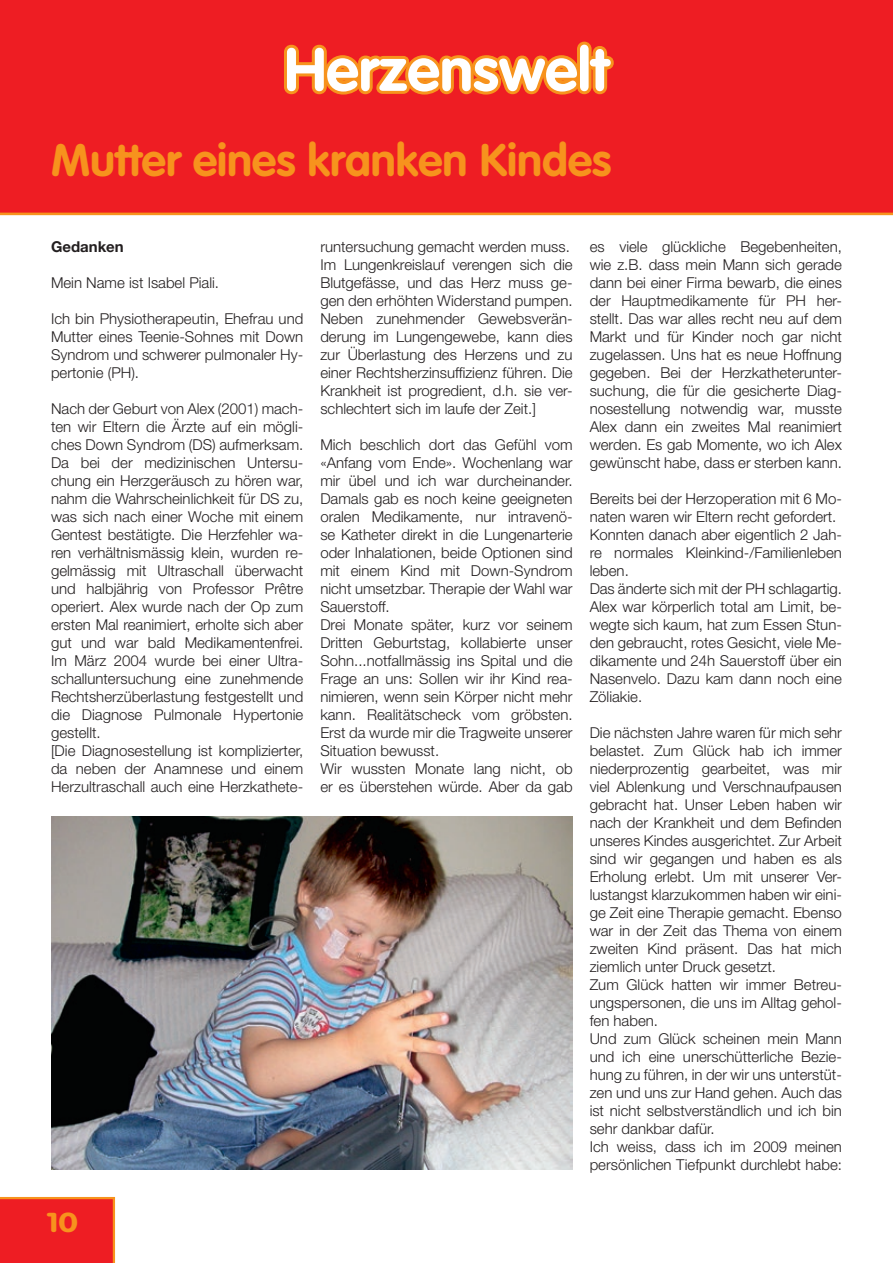
<style>
.page{position:relative;width:893px;height:1263px;background:#fff}
.page>*{position:absolute;margin:0;border:0;box-sizing:border-box;transform-origin:0 0}
.t1{font:700 60px "VAG Rounded Std";color:#fff}
.t2{font:700 45px "VAG Rounded Std";color:#f7931d}
.t3{font:700 27px "VAG Rounded Std";color:#f7931d;scale:1.26 1}
.t4{font:300 15px/18px "Helvetica Neue LT Std";color:#231f20}
.t5{font:700 15px "Helvetica Neue LT Std";color:#231f20}
</style>
<div class="page">
<div style="left:0;top:0;width:893px;height:213px;background:#ee1d23"></div>
<svg style="left:0;top:1197px;width:115px;height:66px;background:#ee2322"></svg>
<hr style="left:0;top:213px;width:893px;height:2px;background:#f7931d">
<svg style="left:284px;top:41px;width:330px;height:54px"></svg>
<img style="left:51px;top:817px;width:522px;height:352px">
<h1 class="t1" style="left:284px;top:35px;width:326px">Herzenswelt</h1>
<h2 class="t2" style="left:51px;top:133px;width:562px">Mutter eines kranken Kindes</h2>
<p class="t5" style="left:51px;top:237px;width:74px">Gedanken</p>
<p class="t4" style="left:51px;top:273px;width:170px">Mein Name ist Isabel Piali.</p>
<p class="t4" style="left:51px;top:309px;width:254px;text-align:justify">Ich bin Physiotherapeutin, Ehefrau und Mutter eines Teenie-Sohnes mit Down Syndrom und schwerer pulmonaler Hy&shy;pertonie (PH).</p>
<p class="t4" style="left:51px;top:399px;width:254px">Nach der Geburt von Alex (2001) mach&shy;ten wir Eltern die Ärzte auf ein mögli&shy;ches Down Syndrom (DS) aufmerksam.<br>Da bei der medizinischen Untersu&shy;chung ein Herzgeräusch zu hören war, nahm die Wahrscheinlichkeit für DS zu, was sich nach einer Woche mit einem Gentest bestätigte. Die Herzfehler wa&shy;ren verhältnismässig klein, wurden re&shy;gelmässig mit Ultraschall überwacht und halbjährig von Professor Prêtre operiert. Alex wurde nach der Op zum ersten Mal reanimiert, erholte sich aber gut und war bald Medikamentenfrei.<br>Im März 2004 wurde bei einer Ultra&shy;schalluntersuchung eine zunehmende Rechtsherzüberlastung festgestellt und die Diagnose Pulmonale Hypertonie gestellt.<br>[Die Diagnosestellung ist komplizierter, da neben der Anamnese und einem Herzultraschall auch eine Herzkathete-</p>
<h3 class="t3" style="left:46px;top:1206px;width:27px">10</h3>
<p class="t4" style="left:320px;top:237px;width:254px">runtersuchung gemacht werden muss.<br>Im Lungenkreislauf verengen sich die Blutgefässe, und das Herz muss ge&shy;gen den erhöhten Widerstand pumpen.<br>Neben zunehmender Gewebsverän&shy;derung im Lungengewebe, kann dies zur Überlastung des Herzens und zu einer Rechtsherzinsuffizienz führen. Die Krankheit ist progredient, d.h. sie ver&shy;schlechtert sich im laufe der Zeit.]</p>
<p class="t4" style="left:320px;top:435px;width:254px">Mich beschlich dort das Gefühl vom «Anfang vom Ende». Wochenlang war mir übel und ich war durcheinander.<br>Damals gab es noch keine geeigneten oralen Medikamente, nur intravenö&shy;se Katheter direkt in die Lungenarterie oder Inhalationen, beide Optionen sind mit einem Kind mit Down-Syndrom nicht umsetzbar. Therapie der Wahl war Sauerstoff.<br>Drei Monate später, kurz vor seinem Dritten Geburtstag, kollabierte unser Sohn...notfallmässig ins Spital und die Frage an uns: Sollen wir ihr Kind rea&shy;nimieren, wenn sein Körper nicht mehr kann. Realitätscheck vom gröbsten.<br>Erst da wurde mir die Tragweite unserer Situation bewusst.<br>Wir wussten Monate lang nicht, ob er es überstehen würde. Aber da gab</p>
<p class="t4" style="left:590px;top:237px;width:254px;text-align:justify">es viele glückliche Begebenheiten, wie z.B. dass mein Mann sich gerade dann bei einer Firma bewarb, die eines der Hauptmedikamente für PH her&shy;stellt. Das war alles recht neu auf dem Markt und für Kinder noch gar nicht zugelassen. Uns hat es neue Hoffnung gegeben. Bei der Herzkatheterunter&shy;suchung, die für die gesicherte Diag&shy;nosestellung notwendig war, musste Alex dann ein zweites Mal reanimiert werden. Es gab Momente, wo ich Alex gewünscht habe, dass er sterben kann.</p>
<p class="t4" style="left:590px;top:489px;width:254px">Bereits bei der Herzoperation mit 6 Mo&shy;naten waren wir Eltern recht gefordert.<br>Konnten danach aber eigentlich 2 Jah&shy;re normales Kleinkind-/Familienleben leben.<br>Das änderte sich mit der PH schlagartig.<br>Alex war körperlich total am Limit, be&shy;wegte sich kaum, hat zum Essen Stun&shy;den gebraucht, rotes Gesicht, viele Me&shy;dikamente und 24h Sauerstoff über ein Nasenvelo. Dazu kam dann noch eine Zöliakie.</p>
<p class="t4" style="left:590px;top:723px;width:254px">Die nächsten Jahre waren für mich sehr belastet. Zum Glück hab ich immer niederprozentig gearbeitet, was mir viel Ablenkung und Verschnaufpausen gebracht hat. Unser Leben haben wir nach der Krankheit und dem Befinden unseres Kindes ausgerichtet. Zur Arbeit sind wir gegangen und haben es als Erholung erlebt. Um mit unserer Ver&shy;lustangst klarzukommen haben wir eini&shy;ge Zeit eine Therapie gemacht. Ebenso war in der Zeit das Thema von einem zweiten Kind präsent. Das hat mich ziemlich unter Druck gesetzt.<br>Zum Glück hatten wir immer Betreu&shy;ungspersonen, die uns im Alltag gehol&shy;fen haben.<br>Und zum Glück scheinen mein Mann und ich eine unerschütterliche Bezie&shy;hung zu führen, in der wir uns unterstüt&shy;zen und uns zur Hand gehen. Auch das ist nicht selbstverständlich und ich bin sehr dankbar dafür.<br>Ich weiss, dass ich im 2009 meinen persönlichen Tiefpunkt durchlebt habe:</p>
</div>
